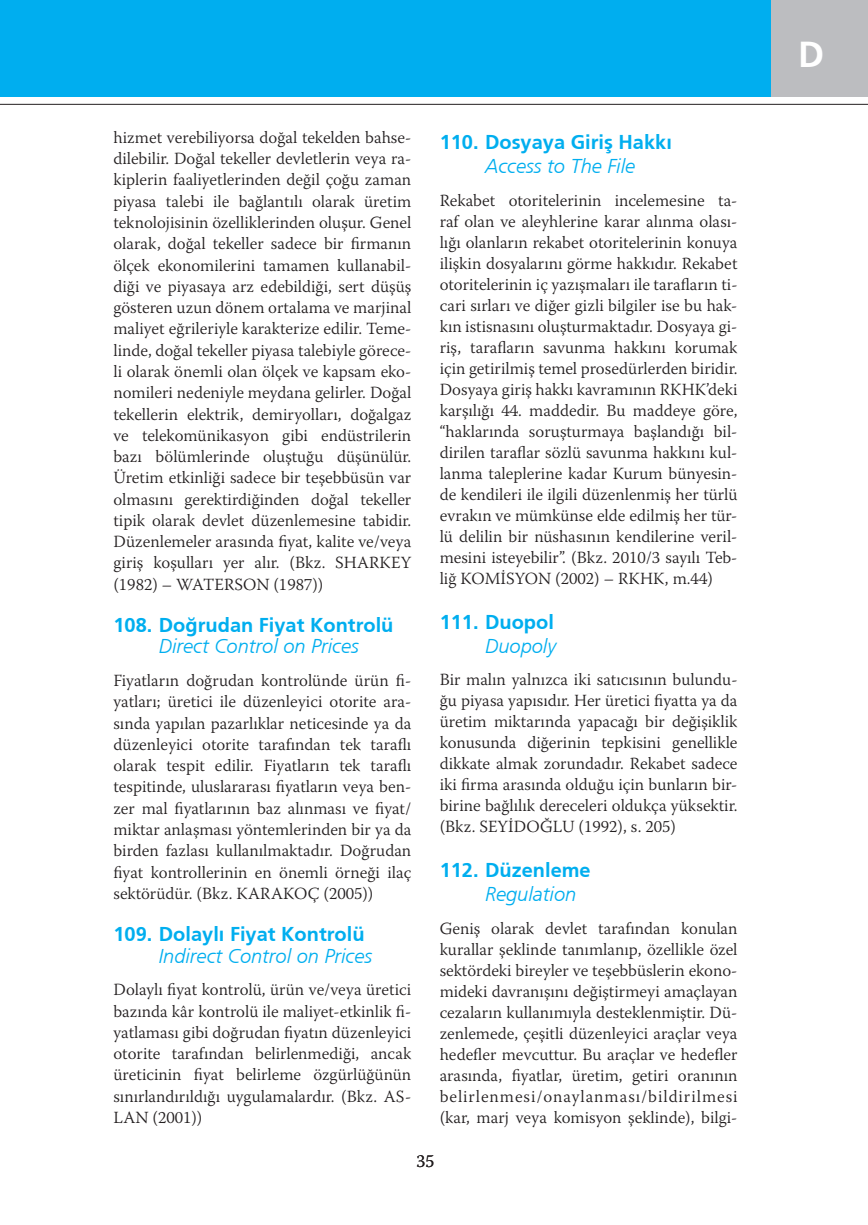
<style>
.page{position:relative;width:868px;height:1225px;background:#fff}
.page>*{position:absolute;margin:0;border:0;box-sizing:border-box;transform-origin:0 0}
.t1{font:700 36px "Frutiger";color:#fff}
.t2{font:700 20px "Frutiger";color:#00aeef}
.t3{font:italic 300 20px "Frutiger";color:#00aeef}
.t4{font:300 18px "Warnock Pro";color:#231f20}
.t5{font:300 17px/21.2px "Warnock Pro";color:#231f20;text-align:justify}
</style>
<div class="page">
<div style="left:0;top:0;width:867px;height:96px;background:#00aeef"></div>
<hr style="left:0;top:104px;width:867px;height:1px;background:#231f20">
<div style="left:771px;top:0;width:96px;height:96px;background:#bcbdc0"></div>
<p class="t5" style="left:113px;top:126px;width:299px">hizmet verebiliyorsa doğal tekelden bahse&shy;dilebilir. Doğal tekeller devletlerin veya ra&shy;kiplerin faaliyetlerinden değil çoğu zaman piyasa talebi ile bağlantılı olarak üretim teknolojisinin özelliklerinden oluşur. Genel olarak, doğal tekeller sadece bir firmanın ölçek ekonomilerini tamamen kullanabil&shy;diği ve piyasaya arz edebildiği, sert düşüş gösteren uzun dönem ortalama ve marjinal maliyet eğrileriyle karakterize edilir. Teme&shy;linde, doğal tekeller piyasa talebiyle görece&shy;li olarak önemli olan ölçek ve kapsam eko&shy;nomileri nedeniyle meydana gelirler. Doğal tekellerin elektrik, demiryolları, doğalgaz ve telekomünikasyon gibi endüstrilerin bazı bölümlerinde oluştuğu düşünülür.<br>Üretim etkinliği sadece bir teşebbüsün var olmasını gerektirdiğinden doğal tekeller tipik olarak devlet düzenlemesine tabidir.<br>Düzenlemeler arasında fiyat, kalite ve/veya giriş koşulları yer alır. (Bkz. SHARKEY (1982) – WATERSON (1987))</p>
<p class="t2" style="left:113px;top:613px;width:281px">108. Doğrudan Fiyat Kontrolü</p>
<p class="t3" style="left:159px;top:635px;width:202px">Direct Control on Prices</p>
<p class="t5" style="left:113px;top:669px;width:299px">Fiyatların doğrudan kontrolünde ürün fi&shy;yatları; üretici ile düzenleyici otorite ara&shy;sında yapılan pazarlıklar neticesinde ya da düzenleyici otorite tarafından tek taraflı olarak tespit edilir. Fiyatların tek taraflı tespitinde, uluslararası fiyatların veya ben&shy;zer mal fiyatlarının baz alınması ve fiyat/ miktar anlaşması yöntemlerinden bir ya da birden fazlası kullanılmaktadır. Doğrudan fiyat kontrollerinin en önemli örneği ilaç sektörüdür. (Bkz. KARAKOÇ (2005))</p>
<p class="t2" style="left:113px;top:922px;width:252px">109. Dolaylı Fiyat Kontrolü</p>
<p class="t3" style="left:159px;top:944px;width:215px">Indirect Control on Prices</p>
<p class="t5" style="left:113px;top:978px;width:299px">Dolaylı fiyat kontrolü, ürün ve/veya üretici bazında kâr kontrolü ile maliyet-etkinlik fi&shy;yatlaması gibi doğrudan fiyatın düzenleyici otorite tarafından belirlenmediği, ancak üreticinin fiyat belirleme özgürlüğünün sınırlandırıldığı uygulamalardır. (Bkz. AS-LAN (2001))</p>
<p class="t2" style="left:439px;top:130px;width:234px">110. Dosyaya Giriş Hakkı</p>
<p class="t3" style="left:485px;top:155px;width:151px">Access to The File</p>
<p class="t5" style="left:439px;top:189px;width:299px">Rekabet otoritelerinin incelemesine ta&shy;raf olan ve aleyhlerine karar alınma olası&shy;lığı olanların rekabet otoritelerinin konuya ilişkin dosyalarını görme hakkıdır. Rekabet otoritelerinin iç yazışmaları ile tarafların ti&shy;cari sırları ve diğer gizli bilgiler ise bu hak&shy;kın istisnasını oluşturmaktadır. Dosyaya gi&shy;riş, tarafların savunma hakkını korumak için getirilmiş temel prosedürlerden biridir.<br>Dosyaya giriş hakkı kavramının RKHK’deki karşılığı 44. maddedir. Bu maddeye göre, “haklarında soruşturmaya başlandığı bil&shy;dirilen taraflar sözlü savunma hakkını kul&shy;lanma taleplerine kadar Kurum bünyesin&shy;de kendileri ile ilgili düzenlenmiş her türlü evrakın ve mümkünse elde edilmiş her tür&shy;lü delilin bir nüshasının kendilerine veril&shy;mesini isteyebilir”. (Bkz. 2010/3 sayılı Teb&shy;liğ KOMİSYON (2002) – RKHK, m.44)</p>
<p class="t2" style="left:439px;top:610px;width:116px">111. Duopol</p>
<p class="t3" style="left:485px;top:634px;width:73px">Duopoly</p>
<p class="t5" style="left:439px;top:669px;width:299px">Bir malın yalnızca iki satıcısının bulundu&shy;ğu piyasa yapısıdır. Her üretici fiyatta ya da üretim miktarında yapacağı bir değişiklik konusunda diğerinin tepkisini genellikle dikkate almak zorundadır. Rekabet sadece iki firma arasında olduğu için bunların bir&shy;birine bağlılık dereceleri oldukça yüksektir. (Bkz. SEYİDOĞLU (1992), s. 205)</p>
<p class="t2" style="left:439px;top:858px;width:152px">112. Düzenleme</p>
<p class="t3" style="left:485px;top:883px;width:93px">Regulation</p>
<p class="t5" style="left:439px;top:917px;width:299px">Geniş olarak devlet tarafından konulan kurallar şeklinde tanımlanıp, özellikle özel sektördeki bireyler ve teşebbüslerin ekono&shy;mideki davranışını değiştirmeyi amaçlayan cezaların kullanımıyla desteklenmiştir. Dü&shy;zenlemede, çeşitli düzenleyici araçlar veya hedefler mevcuttur. Bu araçlar ve hedefler arasında, fiyatlar, üretim, getiri oranının belirlenmesi/onaylanması/bildirilmesi (kar, marj veya komisyon şeklinde), bilgi-</p>
<p class="t4" style="left:416px;top:1149px;width:19px">35</p>
<h1 class="t1" style="left:798px;top:33px;width:27px">D</h1>
</div>
